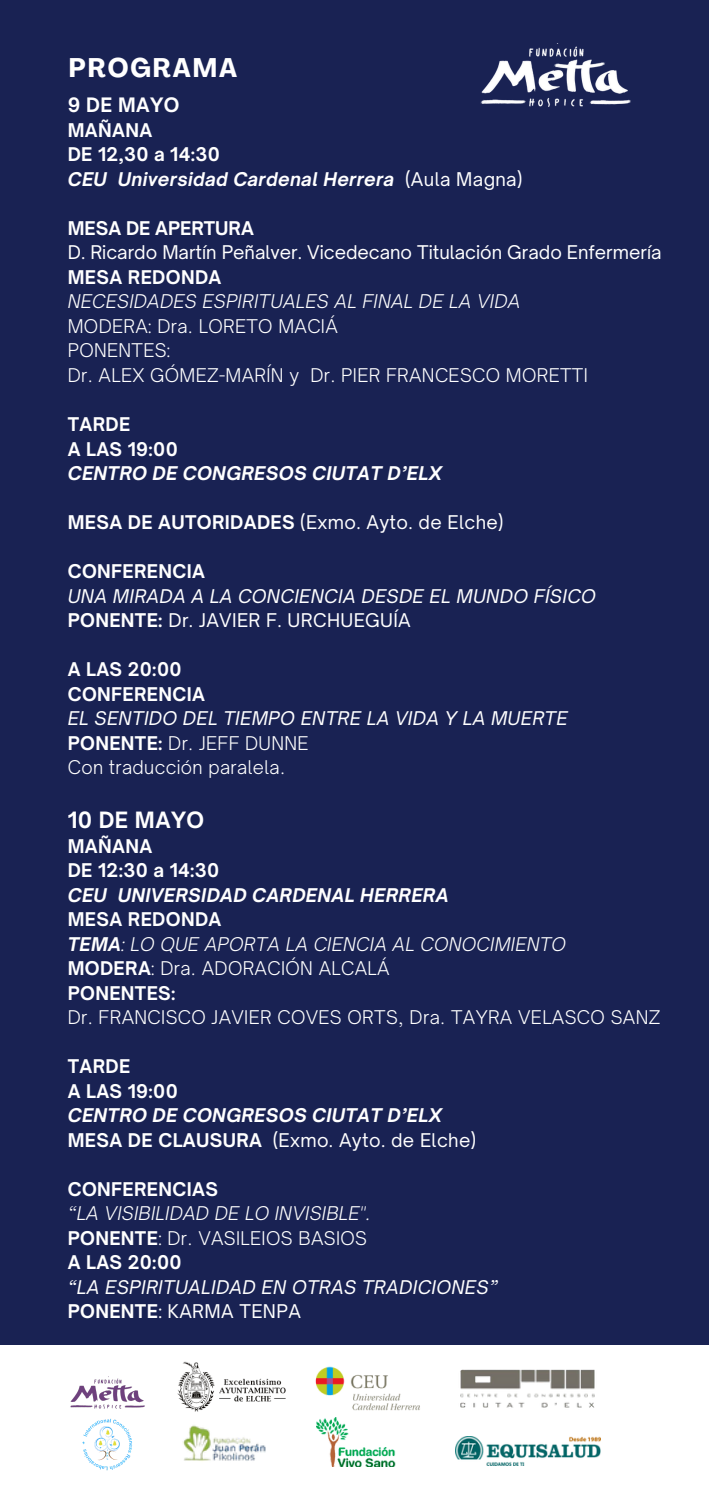
<style>
.page{position:relative;width:709px;height:1489px;background:#192253}
.page>*{position:absolute;margin:0;border:0;box-sizing:border-box;transform-origin:0 0}
.t1{font:700 condensed 26.5px "Agrandir";letter-spacing:.075em;color:#fff}
.t2{font:700 21.5px "Open Sauce One";letter-spacing:.02em;color:#fff}
.t3{font:700 19px "Open Sauce One";letter-spacing:.02em;color:#fff}
.t4{font:300 18px "Open Sauce One";letter-spacing:.02em;color:#fff}
.t5{font:700 18px "Open Sauce One";letter-spacing:.02em;color:#fff}
.t6{font:italic 700 18px/24.5px "Open Sauce One";letter-spacing:.02em;color:#fff}
.t7{font:18px "Open Sauce One";letter-spacing:.02em;color:#fff}
.t8{font:italic 18px "Open Sauce One";letter-spacing:.02em;color:#fff}
.t9{font:italic 300 18px "Open Sauce One";letter-spacing:.02em;color:#fff}
.t10{font:18px/24.5px "Open Sauce One";color:#fff}
.s1{font-weight:700}
.s2{font-style:normal}
</style>
<div class="page">
<div style="left:0;top:1346px;width:709px;height:143px;background:#fff"></div>
<img style="left:182px;top:1425px;width:84px;height:36px">
<img style="left:315px;top:1366px;width:105px;height:45px">
<img style="left:182px;top:1361px;width:104px;height:41px">
<img style="left:460px;top:1369px;width:135px;height:39px">
<img style="left:316px;top:1417px;width:79px;height:49px">
<img style="left:70px;top:1376px;width:143px;height:36px">
<img style="left:455px;top:1437px;width:145px;height:28px">
<img style="left:480px;top:46px;width:151px;height:61px">
<img style="left:82px;top:1418px;width:50px;height:53px">
<p class="t1" style="left:69px;top:58px;width:170px">PROGRAMA</p>
<p class="t3" style="left:68px;top:93px;width:113px">9 DE MAYO</p>
<h1 class="t5" style="left:68px;top:119px;width:86px">MAÑANA</h1>
<p class="t5" style="left:68px;top:143px;width:154px">DE 12,30 a 14:30</p>
<p class="t6" style="left:68px;top:167px;width:328px">CEU Universidad Cardenal Herrera</p>
<p class="t7" style="left:405px;top:168px;width:119px">(Aula Magna)</p>
<p class="t10" style="left:68px;top:216px;width:595px"><span class="s1">MESA DE APERTURA<br></span>D. Ricardo Martín Peñalver. Vicedecano Titulación Grado Enfermería</p>
<p class="t5" style="left:68px;top:266px;width:155px">MESA REDONDA</p>
<p class="t9" style="left:68px;top:290px;width:454px">NECESIDADES ESPIRITUALES AL FINAL DE LA VIDA</p>
<p class="t4" style="left:68px;top:315px;width:272px">MODERA: Dra. LORETO MACIÁ</p>
<p class="t4" style="left:68px;top:339px;width:104px">PONENTES:</p>
<p class="t4" style="left:68px;top:364px;width:521px">Dr. ALEX GÓMEZ-MARÍN y Dr. PIER FRANCESCO MORETTI</p>
<p class="t6" style="left:68px;top:412px;width:375px"><span class="s2">TARDE<br>A LAS 19:00<br></span>CENTRO DE CONGRESOS CIUTAT D’ELX</p>
<p class="t7" style="left:68px;top:511px;width:437px"><span class="s1">MESA DE AUTORIDADES</span> (Exmo. Ayto. de Elche)</p>
<p class="t5" style="left:68px;top:560px;width:139px">CONFERENCIA</p>
<h2 class="t8" style="left:68px;top:584px;width:529px">UNA MIRADA A LA CONCIENCIA DESDE EL MUNDO FÍSICO</h2>
<p class="t7" style="left:68px;top:609px;width:344px"><span class="s1">PONENTE:</span> Dr. JAVIER F. URCHUEGUÍA</p>
<p class="t5" style="left:68px;top:658px;width:115px">A LAS 20:00</p>
<p class="t5" style="left:68px;top:682px;width:139px">CONFERENCIA</p>
<p class="t8" style="left:68px;top:707px;width:501px">EL SENTIDO DEL TIEMPO ENTRE LA VIDA Y LA MUERTE</p>
<p class="t4" style="left:68px;top:731px;width:242px"><span class="s1">PONENTE:</span> Dr. JEFF DUNNE</p>
<p class="t4" style="left:68px;top:756px;width:219px">Con traducción paralela.</p>
<p class="t2" style="left:68px;top:807px;width:138px">10 DE MAYO</p>
<p class="t5" style="left:68px;top:835px;width:86px">MAÑANA</p>
<p class="t5" style="left:68px;top:859px;width:153px">DE 12:30 a 14:30</p>
<p class="t6" style="left:68px;top:883px;width:382px">CEU UNIVERSIDAD CARDENAL HERRERA</p>
<p class="t5" style="left:68px;top:908px;width:155px">MESA REDONDA</p>
<p class="t9" style="left:68px;top:933px;width:500px"><span class="s1">TEMA</span>: LO QUE APORTA LA CIENCIA AL CONOCIMIENTO</p>
<p class="t4" style="left:68px;top:957px;width:323px"><span class="s1">MODERA</span>: Dra. ADORACIÓN ALCALÁ</p>
<p class="t5" style="left:68px;top:982px;width:109px">PONENTES:</p>
<p class="t4" style="left:68px;top:1006px;width:594px">Dr. FRANCISCO JAVIER COVES ORTS, Dra. TAYRA VELASCO SANZ</p>
<p class="t5" style="left:68px;top:1055px;width:64px">TARDE</p>
<p class="t5" style="left:68px;top:1080px;width:112px">A LAS 19:00</p>
<p class="t6" style="left:68px;top:1103px;width:375px">CENTRO DE CONGRESOS CIUTAT D’ELX</p>
<p class="t7" style="left:68px;top:1129px;width:410px"><span class="s1">MESA DE CLAUSURA</span> (Exmo. Ayto. de Elche)</p>
<p class="t5" style="left:68px;top:1178px;width:152px">CONFERENCIAS</p>
<p class="t9" style="left:68px;top:1202px;width:305px">“LA VISIBILIDAD DE LO INVISIBLE".</p>
<p class="t4" style="left:68px;top:1227px;width:301px"><span class="s1">PONENTE</span>: Dr. VASILEIOS BASIOS</p>
<p class="t5" style="left:68px;top:1251px;width:115px">A LAS 20:00</p>
<p class="t8" style="left:68px;top:1276px;width:431px">“LA ESPIRITUALIDAD EN OTRAS TRADICIONES”</p>
<p class="t7" style="left:68px;top:1300px;width:235px"><span class="s1">PONENTE</span>: KARMA TENPA</p>
</div>
